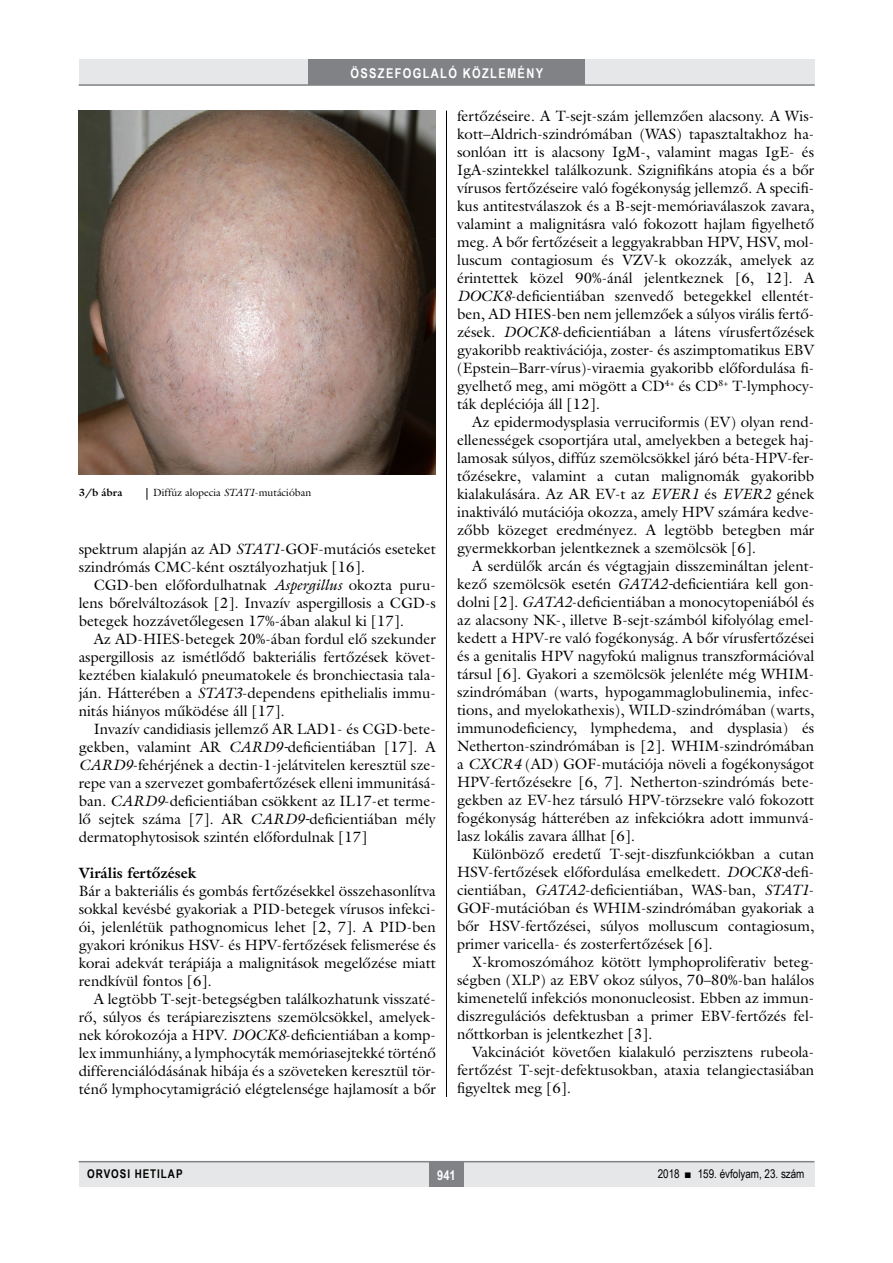
<style>
.page{position:relative;width:893px;height:1263px;background:#fff}
.page>*{position:absolute;margin:0;border:0;box-sizing:border-box;transform-origin:0 0}
.Body_Text{font:15px/18px "Galliard Reg";color:#000;text-align:justify}
.Body_tompa{font:15px/18px "Galliard Reg";color:#000;text-align:justify}
.Body_tompa-2{font:700 15px "Galliard Reg";color:#000}
.t1{font:700 13.5px "Arial Narrow";letter-spacing:.1em;color:#fff}
.t2{font:12px "Arial Narrow";color:#000}
.t3{font:700 12px "Arial Narrow";letter-spacing:.08em;color:#000}
.kepalairas2{font:10.5px "Galliard Reg";color:#000}
.kepalairas1{font:700 10.5px "Galliard Reg";color:#000}
.s1{font-style:italic}
</style>
<div class="page">
<div style="left:79px;top:1161px;width:735px;height:25px;background:#e6e7e8"></div>
<div style="left:429px;top:1161px;width:34px;height:25px;background:#808285"></div>
<hr style="left:79px;top:1161px;width:735px;height:1px;background:#808285">
<div style="left:79px;top:60px;width:735px;height:25px;background:#e6e7e8"></div>
<div style="left:308px;top:60px;width:277px;height:25px;background:#808285"></div>
<hr style="left:79px;top:84px;width:736px;height:2px;background:#808285">
<hr style="left:446px;top:111px;width:1px;height:1026px;background:#000">
<img style="left:79px;top:111px;width:357px;height:363px">
<svg style="left:147px;top:488px;width:1px;height:12px"></svg>
<p class="t1" style="left:350px;top:63px;width:194px">ÖSSZEFOGLALÓ KÖZLEMÉNY</p>
<p class="kepalairas1" style="left:79px;top:486px;width:45px">3/b ábra</p>
<p class="kepalairas2" style="left:153px;top:486px;width:159px">Diffúz alopecia <span class="s1">STAT1</span>-mutációban</p>
<p class="Body_Text" style="left:79px;top:540px;width:359px">spektrum alapján az AD <span class="s1">STAT1</span>-GOF-mutációs eseteket szindrómás CMC-ként osztályozhatjuk [16].</p>
<p class="Body_Text" style="left:79px;top:576px;width:359px;text-indent:15px">CGD-ben előfordulhatnak <span class="s1">Aspergillus</span> okozta puru&shy;lens bőrelváltozások [2]. Invazív aspergillosis a CGD-s betegek hozzávetőlegesen 17%-ában alakul ki [17].</p>
<p class="Body_Text" style="left:79px;top:630px;width:359px;text-indent:15px">Az AD-HIES-betegek 20%-ában fordul elő szekunder aspergillosis az ismétlődő bakteriális fertőzések követ&shy;keztében kialakuló pneumatokele és bronchiectasia tala&shy;ján. Hátterében a <span class="s1">STAT3</span>-dependens epithelialis immu&shy;nitás hiányos működése áll [17].</p>
<p class="Body_Text" style="left:79px;top:720px;width:359px;text-indent:15px">Invazív candidiasis jellemző AR LAD1- és CGD-bete&shy;gekben, valamint AR <span class="s1">CARD9-</span>deficientiában [17]. A <span class="s1">CARD9</span>-fehérjének a dectin-1-jelátvitelen keresztül sze&shy;repe van a szervezet gombafertőzések elleni immunitásá&shy;ban. <span class="s1">CARD9</span>-deficientiában csökkent az IL17-et terme&shy;lő sejtek száma [7]. AR <span class="s1">CARD9-</span>deficientiában mély dermatophytosisok szintén előfordulnak [17]</p>
<p class="Body_tompa-2" style="left:79px;top:863px;width:119px">Virális fertőzések</p>
<p class="Body_tompa" style="left:79px;top:882px;width:359px">Bár a bakteriális és gombás fertőzésekkel összehasonlítva sokkal kevésbé gyakoriak a PID-betegek vírusos infekci&shy;ói, jelenlétük pathognomicus lehet [2, 7]. A PID-ben gyakori krónikus HSV- és HPV-fertőzések felismerése és korai adekvát terápiája a malignitások megelőzése miatt rendkívül fontos [6].</p>
<p class="Body_Text" style="left:79px;top:990px;width:359px;text-indent:15px">A legtöbb T-sejt-betegségben találkozhatunk visszaté&shy;rő, súlyos és terápiarezisztens szemölcsökkel, amelyek&shy;nek kórokozója a HPV. <span class="s1">DOCK8</span>-deficientiában a komp&shy;lex immunhiány, a lymphocyták memóriasejtekké történő differenciálódásának hibája és a szöveteken keresztül tör&shy;ténő lymphocytamigráció elégtelensége hajlamosít a bőr</p>
<p class="Body_Text" style="left:457px;top:107px;width:359px">fertőzéseire. A T-sejt-szám jellemzően alacsony. A Wis&shy;kott–Aldrich-szindrómában (WAS) tapasztaltakhoz ha&shy;sonlóan itt is alacsony IgM-, valamint magas IgE- és IgA-szintekkel találkozunk. Szignifikáns atopia és a bőr vírusos fertőzéseire való fogékonyság jellemző. A specifi&shy;kus antitestválaszok és a B-sejt-memóriaválaszok zavara, valamint a malignitásra való fokozott hajlam figyelhető meg. A bőr fertőzéseit a leggyakrabban HPV, HSV, mol&shy;luscum contagiosum és VZV-k okozzák, amelyek az érintettek közel 90%-ánál jelentkeznek [6, 12]. A <span class="s1">DOCK8</span>-deficientiában szenvedő betegekkel ellentét&shy;ben, AD HIES-ben nem jellemzőek a súlyos virális fertő&shy;zések. <span class="s1">DOCK8</span>-deficientiában a látens vírusfertőzések gyakoribb reaktivációja, zoster- és aszimptomatikus EBV (Epstein–Barr-vírus)-viraemia gyakoribb előfordulása fi&shy;gyelhető meg, ami mögött a CD<sup>4+</sup> és CD<sup>8+</sup> T-lymphocy&shy;ták depléciója áll [12].</p>
<p class="Body_Text" style="left:457px;top:413px;width:359px;text-indent:15px">Az epidermodysplasia verruciformis (EV) olyan rend&shy;ellenességek csoportjára utal, amelyekben a betegek haj&shy;lamosak súlyos, diffúz szemölcsökkel járó béta-HPV-fer&shy;tőzésekre, valamint a cutan malignomák gyakoribb kialakulására. Az AR EV-t az <span class="s1">EVER1</span> és <span class="s1">EVER2</span> gének inaktiváló mutációja okozza, amely HPV számára kedve&shy;zőbb közeget eredményez. A legtöbb betegben már gyermekkorban jelentkeznek a szemölcsök [6].</p>
<p class="Body_Text" style="left:457px;top:557px;width:359px;text-align:left;text-indent:15px">A serdülők arcán és végtagjain disszemináltan jelent&shy;kező szemölcsök esetén <span class="s1">GATA2-</span>deficientiára kell gon&shy;dolni [2]. <span class="s1">GATA2</span>-deficientiában a monocytopeniából és az alacsony NK-, illetve B-sejt-számból kifolyólag emel&shy;kedett a HPV-re való fogékonyság. A bőr vírusfertőzései és a genitalis HPV nagyfokú malignus transzformációval társul [6]. Gyakori a szemölcsök jelenléte még WHIM&shy;szindrómában (warts, hypogammaglobulinemia, infec&shy;tions, and myelokathexis), WILD-szindrómában (warts, immunodeficiency, lymphedema, and dysplasia) és Netherton-szindrómában is [2]. WHIM-szindrómában a <span class="s1">CXCR4</span> (AD) GOF-mutációja növeli a fogékonyságot HPV-fertőzésekre [6, 7]. Netherton-szindrómás bete&shy;gekben az EV-hez társuló HPV-törzsekre való fokozott fogékonyság hátterében az infekciókra adott immunvá&shy;lasz lokális zavara állhat [6].</p>
<p class="Body_Text" style="left:457px;top:845px;width:359px;text-indent:15px">Különböző eredetű T-sejt-diszfunkciókban a cutan HSV-fertőzések előfordulása emelkedett. <span class="s1">DOCK8-</span>defi&shy;cientiában, <span class="s1">GATA2</span>-deficientiában, WAS-ban, <span class="s1">STAT1</span>- GOF-mutációban és WHIM-szindrómában gyakoriak a bőr HSV-fertőzései, súlyos molluscum contagiosum, primer varicella- és zosterfertőzések [6].</p>
<p class="Body_Text" style="left:457px;top:953px;width:359px;text-indent:15px">X-kromoszómához kötött lymphoproliferativ beteg&shy;ségben (XLP) az EBV okoz súlyos, 70–80%-ban halálos kimenetelű infekciós mononucleosist. Ebben az immun&shy;diszregulációs defektusban a primer EBV-fertőzés fel&shy;nőttkorban is jelentkezhet [3].</p>
<p class="Body_Text" style="left:457px;top:1043px;width:359px;text-indent:15px">Vakcinációt követően kialakuló perzisztens rubeola&shy;fertőzést T-sejt-defektusokban, ataxia telangiectasiában figyeltek meg [6].</p>
<p class="t3" style="left:87px;top:1165px;width:97px">ORVOSI HETILAP</p>
<p class="t1" style="left:437px;top:1165px;width:20px">941</p>
<p class="t2" style="left:658px;top:1165px;width:148px">2018 ■ 159. évfolyam, 23. szám</p>
</div>
